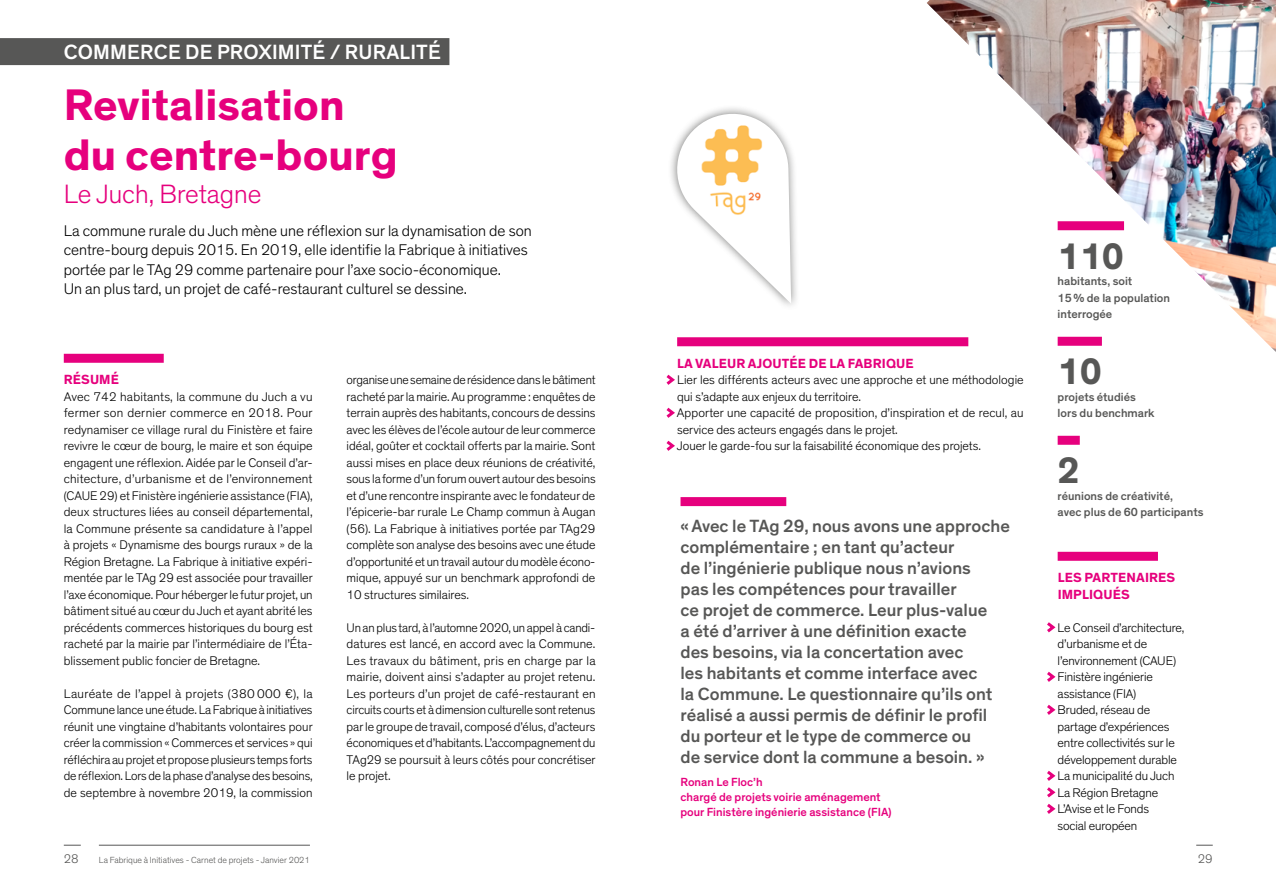
<style>
.page{position:relative;width:1276px;height:893px;background:#fff}
.page>*{position:absolute;margin:0;border:0;box-sizing:border-box;transform-origin:0 0}
._02_Titre_projet{font:700 45px "Theinhardt";color:#e6007d}
._50_Chiffres_Clés{font:700 37.5px "Theinhardt";color:#575756}
._02_Titre_projet_lie{font:300 27px "Theinhardt";color:#e6007d}
._04_Sous_titre_cap_b{font:500 21px "Theinhardt";letter-spacing:.01em;color:#fff}
._07_verbatim{font:500 18px/21px "Theinhardt";color:#575756}
._03_Chapo{font:300 15.75px/19.5px "Theinhardt";color:#000}
._05_Intertitre_Cap_b{font:700 13.5px/16.5px "Theinhardt";letter-spacing:.01em;color:#e6007d}
._06_Txt_courant{font:300 12.75px/16.5px "Theinhardt";color:#000}
.t1{font:300 12.75px "Theinhardt";color:#575756}
._51_Chiffres_clés_tx{font:500 12px/16.5px "Theinhardt";color:#575756}
._07_SINGNATURE{font:500 12px/15px "Theinhardt";color:#e6007d}
.t2{font:300 9px "Theinhardt";color:#575756}
</style>
<div class="page">
<div style="left:668px;top:105px;width:132px;height:207px;background:#575756;opacity:.75"></div>
<svg style="left:669px;top:106px;width:122px;height:198px"></svg>
<img style="left:682px;top:123px;width:98px;height:92px">
<svg style="left:1196px;top:845px;width:16px;height:1px"></svg>
<svg style="left:64px;top:845px;width:17px;height:1px"></svg>
<hr style="left:99px;top:845px;width:211px;height:1px;background:#575756">
<img style="left:926px;top:0;width:350px;height:352px">
<div style="left:1057px;top:221px;width:67px;height:9px;background:#e6007d"></div>
<div style="left:1057px;top:337px;width:45px;height:9px;background:#e6007d"></div>
<div style="left:1057px;top:436px;width:22px;height:9px;background:#e6007d"></div>
<div style="left:1057px;top:552px;width:101px;height:9px;background:#e6007d"></div>
<svg style="left:1047px;top:622px;width:9px;height:11px"></svg>
<svg style="left:1047px;top:671px;width:9px;height:11px"></svg>
<svg style="left:1047px;top:704px;width:9px;height:11px"></svg>
<svg style="left:1047px;top:770px;width:9px;height:44px"></svg>
<div style="left:680px;top:497px;width:106px;height:9px;background:#e6007d"></div>
<div style="left:677px;top:337px;width:291px;height:9px;background:#e6007d"></div>
<svg style="left:666px;top:374px;width:9px;height:11px"></svg>
<svg style="left:666px;top:407px;width:9px;height:11px"></svg>
<svg style="left:666px;top:440px;width:9px;height:11px"></svg>
<div style="left:64px;top:354px;width:100px;height:9px;background:#e6007d"></div>
<div style="left:0;top:38px;width:449px;height:27px;background:#575756"></div>
<p class="_04_Sous_titre_cap_b" style="left:64px;top:40px;width:378px">COMMERCE DE PROXIMITÉ / RURALITÉ</p>
<p class="_02_Titre_projet" style="left:64px;top:77px;width:282px">Revitalisation</p>
<p class="_02_Titre_projet" style="left:64px;top:126px;width:335px">du centre-bourg</p>
<p class="_02_Titre_projet_lie" style="left:64px;top:178px;width:199px">Le Juch, Bretagne</p>
<p class="_03_Chapo" style="left:64px;top:221px;width:469px">La commune rurale du Juch mène une réflexion sur la dynamisation de son centre-bourg depuis 2015. En 2019, elle identifie la Fabrique à initiatives portée par le TAg 29 comme partenaire pour l’axe socio-économique.<br>Un an plus tard, un projet de café-restaurant culturel se dessine.</p>
<p class="_05_Intertitre_Cap_b" style="left:64px;top:372px;width:57px">RÉSUMÉ</p>
<p class="_06_Txt_courant" style="left:64px;top:388px;width:251px;text-align:justify">Avec 742 habitants, la commune du Juch a vu fermer son dernier commerce en 2018. Pour redynamiser ce village rural du Finistère et faire revivre le cœur de bourg, le maire et son équipe engagent une réflexion. Aidée par le Conseil d’ar&shy;chitecture, d’urbanisme et de l’environnement (CAUE 29) et Finistère ingénierie assistance (FIA), deux structures liées au conseil départemental, la Commune présente sa candidature à l’appel à projets « Dynamisme des bourgs ruraux » de la Région Bretagne. La Fabrique à initiative expéri&shy;mentée par le TAg 29 est associée pour travailler l’axe économique. Pour héberger le futur projet, un bâtiment situé au cœur du Juch et ayant abrité les précédents commerces historiques du bourg est racheté par la mairie par l’intermédiaire de l’Éta&shy;blissement public foncier de Bretagne.</p>
<p class="_06_Txt_courant" style="left:64px;top:685px;width:250px;text-align:justify">Lauréate de l’appel à projets (380 000 €), la Commune lance une étude. La Fabrique à initiatives réunit une vingtaine d’habitants volontaires pour créer la commission « Commerces et services » qui réfléchira au projet et propose plusieurs temps forts de réflexion. Lors de la phase d’analyse des besoins, de septembre à novembre 2019, la commission</p>
<p class="_06_Txt_courant" style="left:347px;top:372px;width:250px;text-align:justify">organise une semaine de résidence dans le bâtiment racheté par la mairie. Au programme : enquêtes de terrain auprès des habitants, concours de dessins avec les élèves de l’école autour de leur commerce idéal, goûter et cocktail offerts par la mairie. Sont aussi mises en place deux réunions de créativité, sous la forme d’un forum ouvert autour des besoins et d’une rencontre inspirante avec le fondateur de l’épicerie-bar rurale Le Champ commun à Augan (56). La Fabrique à initiatives portée par TAg29 complète son analyse des besoins avec une étude d’opportunité et un travail autour du modèle écono&shy;mique, appuyé sur un benchmark approfondi de 10 structures similaires.</p>
<p class="_06_Txt_courant" style="left:347px;top:619px;width:251px;text-align:justify">Un an plus tard, à l’automne 2020, un appel à candi&shy;datures est lancé, en accord avec la Commune.<br>Les travaux du bâtiment, pris en charge par la mairie, doivent ainsi s’adapter au projet retenu.<br>Les porteurs d’un projet de café-restaurant en circuits courts et à dimension culturelle sont retenus par le groupe de travail, composé d’élus, d’acteurs économiques et d’habitants. L’accompagnement du TAg29 se poursuit à leurs côtés pour concrétiser le projet.</p>
<p class="_05_Intertitre_Cap_b" style="left:677px;top:355px;width:238px">LA VALEUR AJOUTÉE DE LA FABRIQUE</p>
<p class="_06_Txt_courant" style="left:677px;top:372px;width:348px">Lier les différents acteurs avec une approche et une méthodologie qui s’adapte aux enjeux du territoire.</p>
<p class="_06_Txt_courant" style="left:677px;top:405px;width:348px">Apporter une capacité de proposition, d’inspiration et de recul, au service des acteurs engagés dans le projet.</p>
<p class="_06_Txt_courant" style="left:677px;top:438px;width:306px">Jouer le garde-fou sur la faisabilité économique des projets.</p>
<p class="_07_verbatim" style="left:680px;top:515px;width:331px">« Avec le TAg 29, nous avons une approche complémentaire ; en tant qu’acteur<br>de l’ingénierie publique nous n’avions<br>pas les compétences pour travailler<br>ce projet de commerce. Leur plus-value<br>a été d’arriver à une définition exacte<br>des besoins, via la concertation avec<br>les habitants et comme interface avec<br>la Commune. Le questionnaire qu’ils ont réalisé a aussi permis de définir le profil du porteur et le type de commerce ou<br>de service dont la commune a besoin. »</p>
<p class="_07_SINGNATURE" style="left:680px;top:775px;width:84px">Ronan Le Floc’h</p>
<p class="_07_SINGNATURE" style="left:680px;top:790px;width:213px">chargé de projets voirie aménagement pour Finistère ingénierie assistance (FIA)</p>
<p class="_50_Chiffres_Clés" style="left:1057px;top:233px;width:68px">110</p>
<p class="_51_Chiffres_clés_tx" style="left:1057px;top:273px;width:114px">habitants, soit<br>15 % de la population interrogée</p>
<p class="_50_Chiffres_Clés" style="left:1057px;top:348px;width:46px">10</p>
<p class="_51_Chiffres_clés_tx" style="left:1057px;top:388px;width:99px">projets étudiés lors du benchmark</p>
<p class="_50_Chiffres_Clés" style="left:1057px;top:447px;width:24px">2</p>
<p class="_51_Chiffres_clés_tx" style="left:1057px;top:487px;width:147px">réunions de créativité,<br>avec plus de 60 participants</p>
<p class="_05_Intertitre_Cap_b" style="left:1057px;top:570px;width:119px">LES PARTENAIRES<br>IMPLIQUÉS</p>
<p class="_06_Txt_courant" style="left:1057px;top:619px;width:128px">Le Conseil d’architecture, d’urbanisme et de l’environnement (CAUE)</p>
<p class="_06_Txt_courant" style="left:1057px;top:669px;width:97px">Finistère ingénierie assistance (FIA)</p>
<p class="_06_Txt_courant" style="left:1057px;top:702px;width:121px">Bruded, réseau de partage d’expériences entre collectivités sur le développement durable</p>
<p class="_06_Txt_courant" style="left:1057px;top:768px;width:118px">La municipalité du Juch</p>
<p class="_06_Txt_courant" style="left:1057px;top:784px;width:102px">La Région Bretagne</p>
<p class="_06_Txt_courant" style="left:1057px;top:801px;width:93px">L’Avise et le Fonds social européen</p>
<p class="t1" style="left:64px;top:851px;width:17px">28</p>
<p class="t2" style="left:99px;top:854px;width:212px">La Fabrique à Initiatives - Carnet de projets - Janvier 2021</p>
<p class="t1" style="left:1197px;top:851px;width:17px">29</p>
</div>
